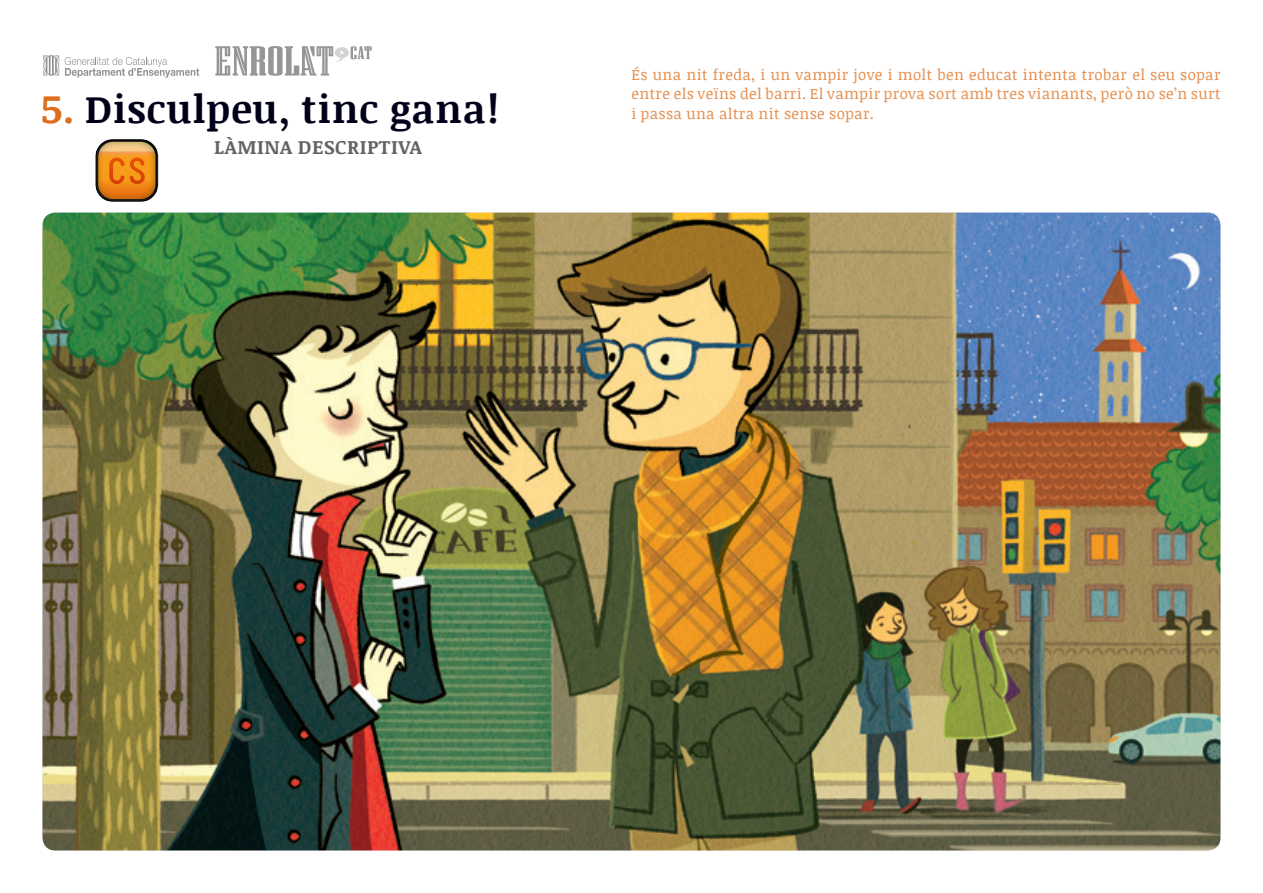
<style>
.page{position:relative;width:1263px;height:893px;background:#fff}
.page>*{position:absolute;margin:0;border:0;box-sizing:border-box;transform-origin:0 0}
.TITOL_FITXA{font:700 39px "Noticia Text";letter-spacing:.025em;color:#000119}
.Cos_de_Text{font:700 19.5px "Noticia Text";letter-spacing:.025em;color:#636366}
.Cos_de_Text-2{font:15px/19.5px "Noticia Text";letter-spacing:.025em;color:#e68d4c}
.s1{font-size:40.5px;color:#dd6e1c}
</style>
<div class="page">
<img style="left:43px;top:213px;width:1177px;height:637px">
<svg style="left:65px;top:57px;width:134px;height:21px"></svg>
<svg style="left:43px;top:55px;width:16px;height:21px"></svg>
<svg style="left:215px;top:46px;width:157px;height:30px"></svg>
<div style="left:95px;top:139px;width:63px;height:63px;border:3px solid #231f20;border-radius:16px"></div>
<div style="left:96px;top:141px;width:60px;height:60px;background:#131212;border-radius:16px"></div>
<svg style="left:97px;top:140px;width:60px;height:60px;background:#d3832d"></svg>
<p class="TITOL_FITXA" style="left:41px;top:81px;width:459px"><span class="s1">5.</span> Disculpeu, tinc gana!</p>
<p class="Cos_de_Text" style="left:214px;top:133px;width:209px">LÀMINA DESCRIPTIVA</p>
<p class="Cos_de_Text-2" style="left:631px;top:64px;width:590px">És una nit freda, i un vampir jove i molt ben educat intenta trobar el seu sopar entre els veïns del barri. El vampir prova sort amb tres vianants, però no se’n surt</p>
<p class="Cos_de_Text-2" style="left:631px;top:103px;width:244px">i passa una altra nit sense sopar.</p>
</div>
